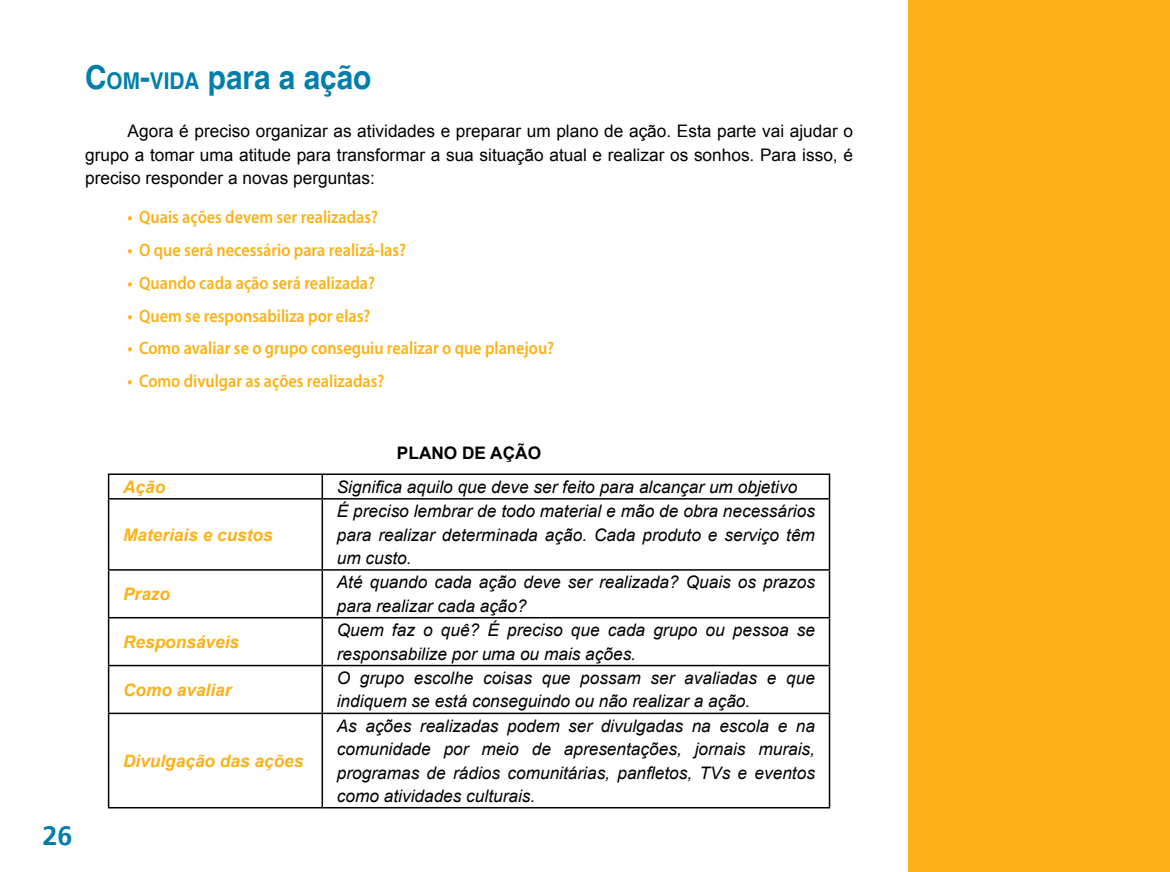
<style>
.page{position:relative;width:1170px;height:872px;background:#fff}
.page>*{position:absolute;margin:0;border:0;box-sizing:border-box;transform-origin:0 0}
.t1{font:700 33px "Helvetica";color:#007fab;scale:.9 1}
.t2{font:700 27px "Frutiger 65";color:#007fab}
.t3{font:600 18px "Myriad Pro";color:#fcb116;scale:.9 1}
.t4{font:italic 17.25px/23.2px "Arial";color:#000}
.t5{font:17.25px/23.2px "Arial";color:#000;text-align:justify}
.t6{font:italic 700 17.25px "Arial";color:#fcb116}
.t7{font:700 17.25px "Arial";color:#000}
.s1{font-size:23.1px}
.s2{font-style:inherit}
</style>
<div class="page">
<div style="left:908px;top:0;width:261px;height:872px;background:#fcb116"></div>
<hr style="left:108px;top:473px;width:214px;height:2px;background:#000">
<svg style="left:108px;top:475px;width:1px;height:23px"></svg>
<hr style="left:322px;top:473px;width:508px;height:2px;background:#000">
<hr style="left:321px;top:475px;width:2px;height:23px;background:#000">
<hr style="left:828px;top:475px;width:2px;height:23px;background:#000">
<hr style="left:108px;top:498px;width:214px;height:1px;background:#000">
<hr style="left:108px;top:499px;width:1px;height:70px;background:#000">
<hr style="left:322px;top:498px;width:508px;height:1px;background:#000">
<hr style="left:321px;top:499px;width:2px;height:70px;background:#000">
<hr style="left:828px;top:499px;width:2px;height:70px;background:#000">
<hr style="left:108px;top:569px;width:214px;height:1px;background:#000">
<hr style="left:108px;top:570px;width:1px;height:47px;background:#000">
<hr style="left:322px;top:569px;width:508px;height:1px;background:#000">
<hr style="left:321px;top:570px;width:2px;height:47px;background:#000">
<hr style="left:828px;top:570px;width:2px;height:47px;background:#000">
<hr style="left:108px;top:617px;width:214px;height:1px;background:#000">
<hr style="left:108px;top:618px;width:1px;height:47px;background:#000">
<hr style="left:322px;top:617px;width:508px;height:1px;background:#000">
<hr style="left:321px;top:618px;width:2px;height:47px;background:#000">
<hr style="left:828px;top:618px;width:2px;height:47px;background:#000">
<hr style="left:108px;top:665px;width:214px;height:1px;background:#000">
<hr style="left:108px;top:666px;width:1px;height:46px;background:#000">
<hr style="left:322px;top:665px;width:508px;height:1px;background:#000">
<hr style="left:321px;top:666px;width:2px;height:46px;background:#000">
<hr style="left:828px;top:666px;width:2px;height:46px;background:#000">
<hr style="left:108px;top:712px;width:214px;height:2px;background:#000">
<hr style="left:108px;top:714px;width:1px;height:93px;background:#000">
<hr style="left:322px;top:712px;width:508px;height:2px;background:#000">
<hr style="left:321px;top:714px;width:2px;height:93px;background:#000">
<hr style="left:828px;top:714px;width:2px;height:93px;background:#000">
<hr style="left:108px;top:807px;width:214px;height:1px;background:#000">
<hr style="left:322px;top:807px;width:508px;height:1px;background:#000">
<h1 class="t1" style="left:85px;top:57px;width:319px">C<span class="s1">OM</span><span class="s2">-</span><span class="s1">VIDA</span> para a ação</h1>
<p class="t5" style="left:85px;top:120px;width:769px;text-indent:43px">Agora é preciso organizar as atividades e preparar um plano de ação. Esta parte vai ajudar o grupo a tomar uma atitude para transformar a sua situação atual e realizar os sonhos. Para isso, é preciso responder a novas perguntas:</p>
<p class="t3" style="left:128px;top:206px;width:280px">• Quais ações devem ser realizadas?</p>
<p class="t3" style="left:128px;top:238px;width:311px">• O que será necessário para realizá-las?</p>
<p class="t3" style="left:128px;top:271px;width:276px">• Quando cada ação será realizada?</p>
<p class="t3" style="left:128px;top:304px;width:271px">• Quem se responsabiliza por elas?</p>
<p class="t3" style="left:128px;top:337px;width:475px">• Como avaliar se o grupo conseguiu realizar o que planejou?</p>
<p class="t3" style="left:128px;top:370px;width:287px">• Como divulgar as ações realizadas?</p>
<h2 class="t2" style="left:43px;top:820px;width:32px">26</h2>
<p class="t7" style="left:397px;top:441px;width:146px">PLANO DE AÇÃO</p>
<p class="t6" style="left:123px;top:475px;width:44px">Ação</p>
<p class="t4" style="left:337px;top:475px;width:462px">Significa aquilo que deve ser feito para alcançar um objetivo</p>
<p class="t6" style="left:123px;top:523px;width:151px">Materiais e custos</p>
<p class="t4" style="left:337px;top:500px;width:479px;text-align:justify">É preciso lembrar de todo material e mão de obra necessários para realizar determinada ação. Cada produto e serviço têm um custo.</p>
<p class="t6" style="left:123px;top:582px;width:48px">Prazo</p>
<p class="t6" style="left:123px;top:630px;width:118px">Responsáveis</p>
<p class="t4" style="left:337px;top:571px;width:479px">Até quando cada ação deve ser realizada? Quais os prazos para realizar cada ação?</p>
<p class="t4" style="left:337px;top:619px;width:479px">Quem faz o quê? É preciso que cada grupo ou pessoa se responsabilize por uma ou mais ações.</p>
<p class="t6" style="left:123px;top:678px;width:110px">Como avaliar</p>
<p class="t4" style="left:337px;top:666px;width:479px">O grupo escolhe coisas que possam ser avaliadas e que indiquem se está conseguindo ou não realizar a ação.</p>
<p class="t6" style="left:123px;top:749px;width:182px">Divulgação das ações</p>
<p class="t4" style="left:337px;top:714px;width:479px;text-align:justify">As ações realizadas podem ser divulgadas na escola e na comunidade por meio de apresentações, jornais murais, programas de rádios comunitárias, panfletos, TVs e eventos como atividades culturais.</p>
</div>
